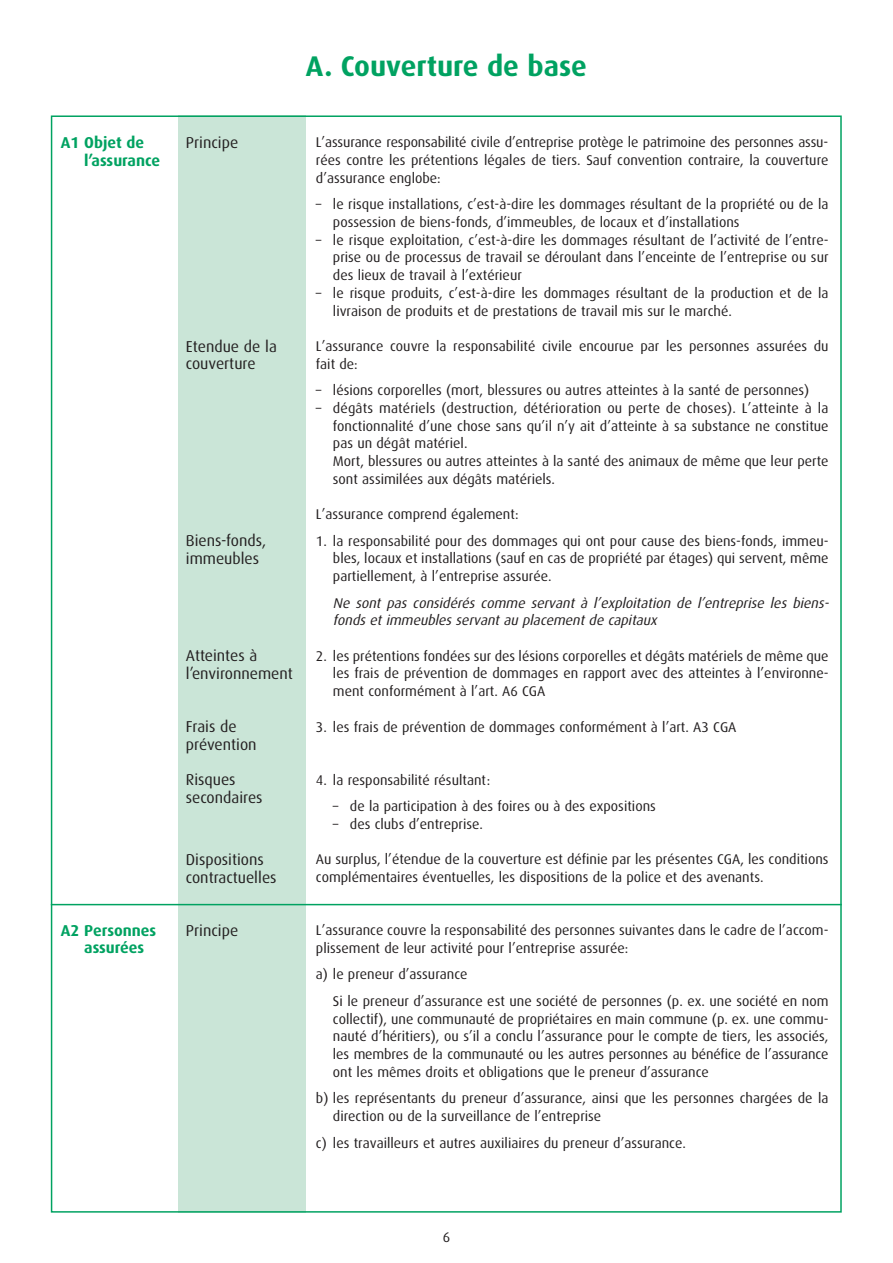
<style>
.page{position:relative;width:893px;height:1263px;background:#fff}
.page>*{position:absolute;margin:0;border:0;box-sizing:border-box;transform-origin:0 0}
.t1{font:700 28.5px "Dax";color:#00a261}
.t2{font:15.75px/17.7px "Dax";color:#231f20}
.t3{font:700 15.75px/17.7px "Dax";color:#00a261}
.t4{font:14.1px/17.7px "Dax";color:#231f20}
.t5{font:italic 14.1px/17.7px "Dax";color:#231f20}
</style>
<div class="page">
<div style="left:178px;top:115px;width:128px;height:1097px;background:#cae5d7"></div>
<hr style="left:51px;top:904px;width:791px;height:1px;background:#00a261">
<p class="t3" style="left:84px;top:135px;width:77px;text-indent:-23px">A1 Objet de l’assurance</p>
<p class="t3" style="left:84px;top:922px;width:74px;text-indent:-23px">A2 Personnes assurées</p>
<h1 class="t1" style="left:306px;top:53px;width:283px">A. Couverture de base</h1>
<p class="t2" style="left:186px;top:135px;width:54px">Principe</p>
<p class="t2" style="left:186px;top:338px;width:92px">Etendue de la couverture</p>
<p class="t2" style="left:186px;top:533px;width:82px">Biens-fonds, immeubles</p>
<p class="t2" style="left:186px;top:648px;width:109px">Atteintes à l’environnement</p>
<p class="t2" style="left:186px;top:719px;width:72px">Frais de prévention</p>
<p class="t2" style="left:186px;top:772px;width:78px">Risques secondaires</p>
<p class="t2" style="left:186px;top:852px;width:92px">Dispositions contractuelles</p>
<p class="t2" style="left:186px;top:922px;width:54px">Principe</p>
<p class="t4" style="left:316px;top:134px;width:514px;text-align:justify">L’assurance responsabilité civile d’entreprise protège le patrimoine des personnes assu&shy;rées contre les prétentions légales de tiers. Sauf convention contraire, la couverture d’assurance englobe:</p>
<p class="t4" style="left:333px;top:196px;width:497px;text-indent:-17px">– le risque installations, c’est-à-dire les dommages résultant de la propriété ou de la possession de biens-fonds, d’immeubles, de locaux et d’installations</p>
<p class="t4" style="left:333px;top:232px;width:497px;text-align:justify;text-indent:-17px">– le risque exploitation, c’est-à-dire les dommages résultant de l’activité de l’entre&shy;prise ou de processus de travail se déroulant dans l’enceinte de l’entreprise ou sur des lieux de travail à l’extérieur</p>
<p class="t4" style="left:333px;top:285px;width:497px;text-indent:-17px">– le risque produits, c’est-à-dire les dommages résultant de la production et de la livraison de produits et de prestations de travail mis sur le marché.</p>
<p class="t4" style="left:316px;top:338px;width:514px">L’assurance couvre la responsabilité civile encourue par les personnes assurées du fait de:</p>
<p class="t4" style="left:316px;top:382px;width:495px">– lésions corporelles (mort, blessures ou autres atteintes à la santé de personnes)</p>
<p class="t4" style="left:333px;top:400px;width:497px;text-indent:-17px">– dégâts matériels (destruction, détérioration ou perte de choses). L’atteinte à la fonctionnalité d’une chose sans qu’il n’y ait d’atteinte à sa substance ne constitue pas un dégât matériel.<br>Mort, blessures ou autres atteintes à la santé des animaux de même que leur perte sont assimilées aux dégâts matériels.</p>
<p class="t4" style="left:316px;top:506px;width:204px">L’assurance comprend également:</p>
<p class="t4" style="left:333px;top:533px;width:497px;text-align:justify;text-indent:-17px">1. la responsabilité pour des dommages qui ont pour cause des biens-fonds, immeu&shy;bles, locaux et installations (sauf en cas de propriété par étages) qui servent, même partiellement, à l’entreprise assurée.</p>
<p class="t5" style="left:333px;top:595px;width:500px">Ne sont pas considérés comme servant à l’exploitation de l’entreprise les biens&shy;fonds et immeubles servant au placement de capitaux</p>
<p class="t4" style="left:333px;top:648px;width:497px;text-align:justify;text-indent:-17px">2. les prétentions fondées sur des lésions corporelles et dégâts matériels de même que les frais de prévention de dommages en rapport avec des atteintes à l’environne&shy;ment conformément à l’art. A6 CGA</p>
<p class="t4" style="left:316px;top:719px;width:422px">3. les frais de prévention de dommages conformément à l’art. A3 CGA</p>
<p class="t4" style="left:316px;top:772px;width:176px">4. la responsabilité résultant:</p>
<p class="t4" style="left:333px;top:798px;width:324px">– de la participation à des foires ou à des expositions</p>
<p class="t4" style="left:333px;top:816px;width:152px">– des clubs d’entreprise.</p>
<p class="t4" style="left:316px;top:851px;width:514px">Au surplus, l’étendue de la couverture est définie par les présentes CGA, les conditions complémentaires éventuelles, les dispositions de la police et des avenants.</p>
<p class="t4" style="left:316px;top:922px;width:514px">L’assurance couvre la responsabilité des personnes suivantes dans le cadre de l’accom&shy;plissement de leur activité pour l’entreprise assurée:</p>
<p class="t4" style="left:333px;top:962px;width:497px;line-height:26.5px;text-indent:-17px">a) le preneur d’assurance<br>Si le preneur d’assurance est une société de personnes (p. ex. une société en nom</p>
<p class="t4" style="left:333px;top:1011px;width:497px;text-align:justify">collectif), une communauté de propriétaires en main commune (p. ex. une commu&shy;nauté d’héritiers), ou s’il a conclu l’assurance pour le compte de tiers, les associés, les membres de la communauté ou les autres personnes au bénéfice de l’assurance ont les mêmes droits et obligations que le preneur d’assurance</p>
<p class="t4" style="left:333px;top:1090px;width:497px;text-indent:-17px">b) les représentants du preneur d’assurance, ainsi que les personnes chargées de la direction ou de la surveillance de l’entreprise</p>
<p class="t4" style="left:316px;top:1135px;width:372px">c) les travailleurs et autres auxiliaires du preneur d’assurance.</p>
<p class="t4" style="left:443px;top:1229px;width:9px">6</p>
</div>
